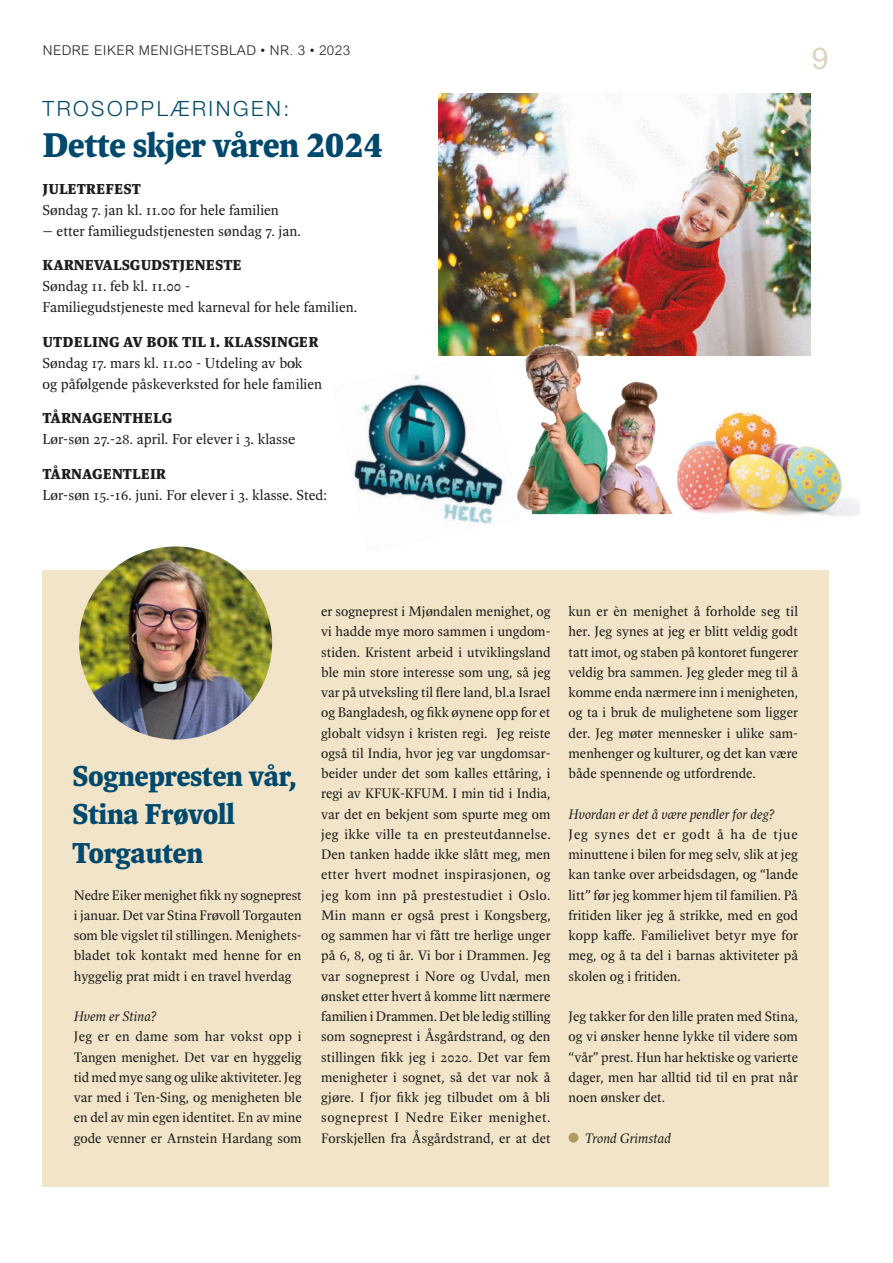
<style>
.page{position:relative;width:893px;height:1263px;background:#fff}
.page>*{position:absolute;margin:0;border:0;box-sizing:border-box;transform-origin:0 0}
.Spinoza_heading{font:700 37.5px "Spinoza Pro";letter-spacing:-.02em;color:#00496d}
.Spinoza_heading-2{font:700 31.5px/37.8px "Spinoza Pro";letter-spacing:-.02em;color:#00496d}
.t1{font:30px "Arial Rounded MT Std";color:#ded4bd}
.Spinoza_heading-3{font:300 21px "Helvetica Neue LT Pro";letter-spacing:.12em;color:#00496d}
.Spinoza_brødtekst{font:15.75px "Spinoza Pro";color:#1d1d1b}
.Spinoza_brødtekst-2{font:700 15.75px "Spinoza Pro";color:#1d1d1b}
.Spinoza_brødtekst-3{font:15px/20.2px "Spinoza Pro";color:#1d1d1b;text-align:justify}
.Spinoza_brødtekst-4{font:italic 15px "Spinoza Pro";color:#1d1d1b}
.t2{font:300 13.5px "Arial Rounded MT Std";letter-spacing:.03em;color:#1d1d1b}
</style>
<div class="page">
<img style="left:605px;top:411px;width:254px;height:105px">
<div style="left:43px;top:570px;width:786px;height:617px;background:#f2e4c8"></div>
<div style="left:569px;top:1133px;width:9px;height:9px;background:#af9b64;border-radius:50%"></div>
<img style="left:79px;top:546px;width:193px;height:193px;border-radius:97px">
<img style="left:439px;top:93px;width:371px;height:262px">
<img style="left:516px;top:344px;width:157px;height:170px">
<img style="left:353px;top:354px;width:168px;height:170px">
<p class="t2" style="left:43px;top:43px;width:309px">NEDRE EIKER MENIGHETSBLAD • NR. 3 • 2023</p>
<h3 class="t1" style="left:812px;top:41px;width:18px">9</h3>
<p class="Spinoza_heading-3" style="left:43px;top:96px;width:248px">TROSOPPLÆRINGEN:</p>
<p class="Spinoza_heading" style="left:43px;top:124px;width:342px">Dette skjer våren 2024</p>
<p class="Spinoza_brødtekst-2" style="left:43px;top:180px;width:100px">JULETREFEST</p>
<p class="Spinoza_brødtekst" style="left:43px;top:201px;width:238px">Søndag 7. jan kl. 11.00 for hele familien</p>
<p class="Spinoza_brødtekst" style="left:43px;top:222px;width:260px">– etter familiegudstjenesten søndag 7. jan.</p>
<p class="Spinoza_brødtekst-2" style="left:43px;top:256px;width:201px">KARNEVALSGUDSTJENESTE</p>
<p class="Spinoza_brødtekst" style="left:43px;top:278px;width:149px">Søndag 11. feb kl. 11.00 -</p>
<p class="Spinoza_brødtekst" style="left:43px;top:299px;width:316px">Familiegudstjeneste med karneval for hele familien.</p>
<p class="Spinoza_brødtekst-2" style="left:43px;top:333px;width:277px">UTDELING AV BOK TIL 1. KLASSINGER</p>
<p class="Spinoza_brødtekst" style="left:43px;top:354px;width:262px">Søndag 17. mars kl. 11.00 - Utdeling av bok</p>
<p class="Spinoza_brødtekst" style="left:43px;top:375px;width:281px">og påfølgende påskeverksted for hele familien</p>
<p class="Spinoza_brødtekst-2" style="left:43px;top:409px;width:132px">TÅRNAGENTHELG</p>
<p class="Spinoza_brødtekst" style="left:43px;top:431px;width:254px">Lør-søn 27.-28. april. For elever i 3. klasse</p>
<p class="Spinoza_brødtekst-2" style="left:43px;top:465px;width:125px">TÅRNAGENTLEIR</p>
<p class="Spinoza_brødtekst" style="left:43px;top:486px;width:286px">Lør-søn 15.-16. juni. For elever i 3. klasse. Sted:</p>
<p class="Spinoza_heading-2" style="left:72px;top:757px;width:225px">Sognepresten vår,<br>Stina Frøvoll</p>
<p class="Spinoza_heading-2" style="left:72px;top:835px;width:133px">Torgauten</p>
<p class="Spinoza_brødtekst-3" style="left:74px;top:885px;width:230px">Nedre Eiker menighet fikk ny sogneprest i januar. Det var Stina Frøvoll Torgauten som ble vigslet til stillingen. Menighets&shy;bladet tok kontakt med henne for en hyggelig prat midt i en travel hverdag</p>
<p class="Spinoza_brødtekst-4" style="left:74px;top:1008px;width:84px">Hvem er Stina?</p>
<p class="Spinoza_brødtekst-3" style="left:74px;top:1027px;width:230px">Jeg er en dame som har vokst opp i Tangen menighet. Det var en hyggelig tid med mye sang og ulike aktiviteter. Jeg var med i Ten-Sing, og menigheten ble en del av min egen identitet. En av mine gode venner er Arnstein Hardang som</p>
<p class="Spinoza_brødtekst-3" style="left:321px;top:601px;width:231px">er sogneprest i Mjøndalen menighet, og vi hadde mye moro sammen i ungdom&shy;stiden. Kristent arbeid i utviklingsland ble min store interesse som ung, så jeg var på utveksling til flere land, bl.a Israel og Bangladesh, og fikk øynene opp for et globalt vidsyn i kristen regi. Jeg reiste også til India, hvor jeg var ungdomsar&shy;beider under det som kalles ettåring, i regi av KFUK-KFUM. I min tid i India, var det en bekjent som spurte meg om jeg ikke ville ta en presteutdannelse.<br>Den tanken hadde ikke slått meg, men etter hvert modnet inspirasjonen, og jeg kom inn på prestestudiet i Oslo.<br>Min mann er også prest i Kongsberg, og sammen har vi fått tre herlige unger på 6, 8, og ti år. Vi bor i Drammen. Jeg var sogneprest i Nore og Uvdal, men ønsket etter hvert å komme litt nærmere familien i Drammen. Det ble ledig stilling som sogneprest i Åsgårdstrand, og den stillingen fikk jeg i 2020. Det var fem menigheter i sognet, så det var nok å gjøre. I fjor fikk jeg tilbudet om å bli sogneprest I Nedre Eiker menighet.<br>Forskjellen fra Åsgårdstrand, er at det</p>
<p class="Spinoza_brødtekst-3" style="left:569px;top:601px;width:231px">kun er èn menighet å forholde seg til her. Jeg synes at jeg er blitt veldig godt tatt imot, og staben på kontoret fungerer veldig bra sammen. Jeg gleder meg til å komme enda nærmere inn i menigheten, og ta i bruk de mulighetene som ligger der. Jeg møter mennesker i ulike sam&shy;menhenger og kulturer, og det kan være både spennende og utfordrende.</p>
<p class="Spinoza_brødtekst-4" style="left:569px;top:806px;width:207px">Hvordan er det å være pendler for deg?</p>
<p class="Spinoza_brødtekst-3" style="left:569px;top:824px;width:231px">Jeg synes det er godt å ha de tjue minuttene i bilen for meg selv, slik at jeg kan tanke over arbeidsdagen, og “lande litt” før jeg kommer hjem til familien. På fritiden liker jeg å strikke, med en god kopp kaffe. Familielivet betyr mye for meg, og å ta del i barnas aktiviteter på skolen og i fritiden.</p>
<p class="Spinoza_brødtekst-3" style="left:569px;top:1006px;width:231px">Jeg takker for den lille praten med Stina, og vi ønsker henne lykke til videre som “vår” prest. Hun har hektiske og varierte dager, men har alltid tid til en prat når noen ønsker det.</p>
<p class="Spinoza_brødtekst-4" style="left:585px;top:1130px;width:88px">Trond Grimstad</p>
</div>
